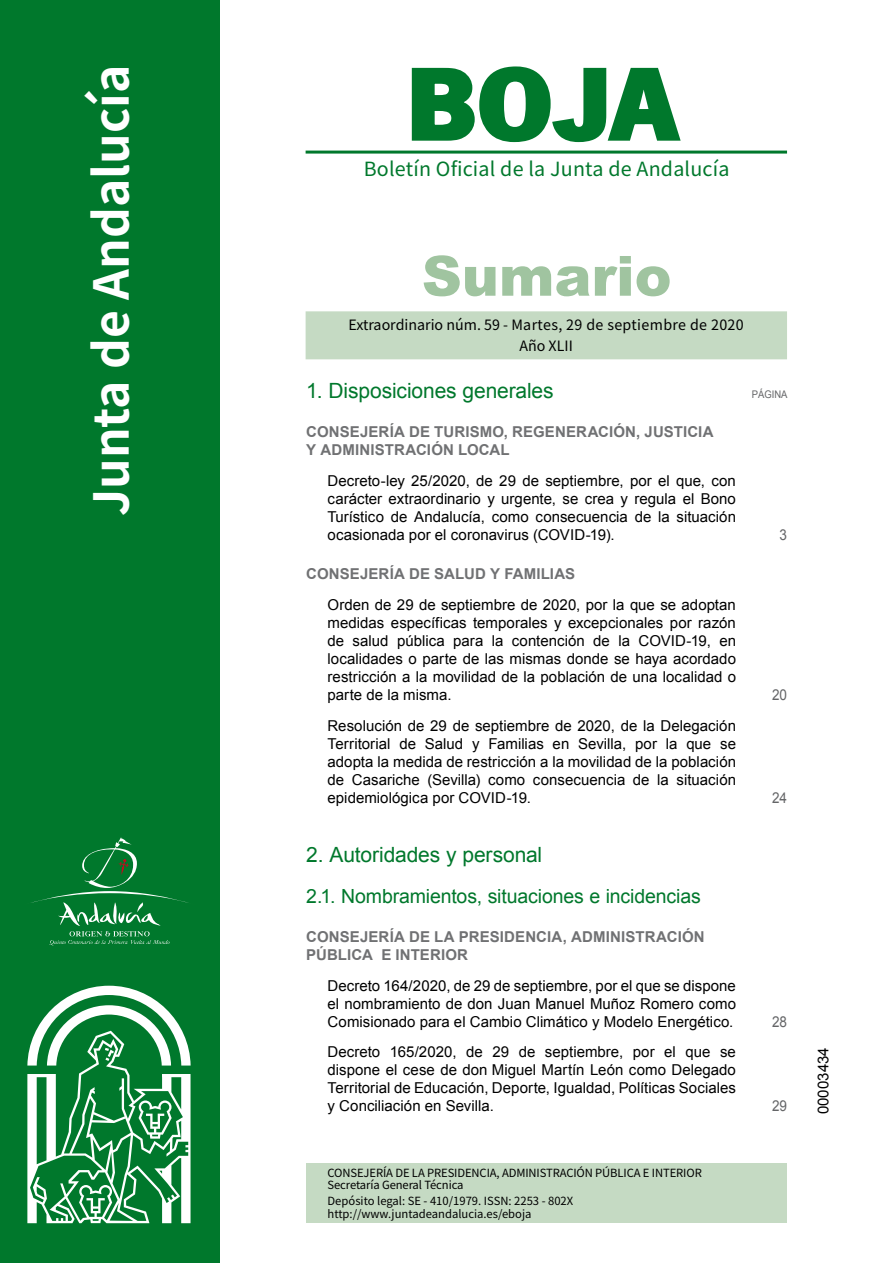
<style>
.page{position:relative;width:893px;height:1263px;background:#fff}
.page>*{position:absolute;margin:0;border:0;box-sizing:border-box;transform-origin:0 0}
.t1{font:700 105px "News Got T";color:#00782c;scale:1.14 1}
.t2{font:900 55.5px "Arial";color:#a0c4a0}
.t3{font:700 48px "Noto Sans HK";color:#fff}
.t4{font:21px "Arial";letter-spacing:-.005em;color:#00782c}
.t5{font:19.5px "Arial";letter-spacing:-.01em;color:#00782c}
.t6{font:19.5px "Noto Sans HK";letter-spacing:.01em;color:#00782c}
.t7{font:15px/18px "Arial";color:#000;text-align:justify}
.t8{font:700 15px/18px "Arial";letter-spacing:.01em;color:#707173}
.t9{font:15px "Arial";color:#646567;scale:.9 1}
.t10{font:14.25px/21px "Noto Sans HK";color:#000;text-align:center}
.t11{font:11.25px/12px "Noto Sans HK";letter-spacing:-.01em;color:#000}
.t12{font:10.5px "Arial";color:#646567;scale:.9 1}
</style>
<div class="page">
<hr style="left:305px;top:151px;width:482px;height:3px;background:#00782c">
<div style="left:0;top:0;width:219px;height:1263px;background:#00782c"></div>
<svg style="left:411px;top:66px;width:270px;height:77px"></svg>
<svg style="left:31px;top:837px;width:158px;height:108px"></svg>
<div style="left:305px;top:311px;width:482px;height:48px;background:#c5dac3"></div>
<svg style="left:27px;top:986px;width:164px;height:237px"></svg>
<div style="left:306px;top:1164px;width:481px;height:59px;background:#c5dac3"></div>
<h3 class="t3" style="left:84px;top:516px;width:453px;rotate:-90deg">Junta de Andalucía</h3>
<h1 class="t1" style="left:405px;top:42px;width:240px">BOJA</h1>
<h3 class="t6" style="left:364px;top:158px;width:367px">Boletín Oficial de la Junta de Andalucía</h3>
<h2 class="t2" style="left:422px;top:236px;width:251px">Sumario</h2>
<p class="t10" style="left:348px;top:315px;width:397px">Extraordinario núm. 59 - Martes, 29 de septiembre de 2020<br>Año XLII</p>
<h3 class="t4" style="left:306px;top:377px;width:249px">1. Disposiciones generales</h3>
<p class="t12" style="left:751px;top:388px;width:41px">PÁGINA</p>
<p class="t8" style="left:306px;top:424px;width:409px">CONSEJERÍA DE TURISMO, REGENERACIÓN, JUSTICIA<br>Y ADMINISTRACIÓN LOCAL</p>
<p class="t7" style="left:327px;top:472px;width:410px">Decreto-ley 25/2020, de 29 de septiembre, por el que, con carácter extraordinario y urgente, se crea y regula el Bono Turístico de Andalucía, como consecuencia de la situación ocasionada por el coronavirus (COVID-19).</p>
<p class="t9" style="left:779px;top:525px;width:10px">3</p>
<p class="t8" style="left:306px;top:566px;width:270px">CONSEJERÍA DE SALUD Y FAMILIAS</p>
<p class="t7" style="left:327px;top:596px;width:410px">Orden de 29 de septiembre de 2020, por la que se adoptan medidas específicas temporales y excepcionales por razón de salud pública para la contención de la COVID-19, en localidades o parte de las mismas donde se haya acordado restricción a la movilidad de la población de una localidad o parte de la misma.</p>
<p class="t7" style="left:327px;top:717px;width:410px">Resolución de 29 de septiembre de 2020, de la Delegación Territorial de Salud y Familias en Sevilla, por la que se adopta la medida de restricción a la movilidad de la población de Casariche (Sevilla) como consecuencia de la situación epidemiológica por COVID-19.</p>
<h3 class="t4" style="left:306px;top:841px;width:237px">2. Autoridades y personal</h3>
<h3 class="t5" style="left:306px;top:883px;width:396px">2.1. Nombramientos, situaciones e incidencias</h3>
<p class="t8" style="left:306px;top:928px;width:400px">CONSEJERÍA DE LA PRESIDENCIA, ADMINISTRACIÓN<br>PÚBLICA E INTERIOR</p>
<p class="t7" style="left:327px;top:977px;width:410px">Decreto 164/2020, de 29 de septiembre, por el que se dispone el nombramiento de don Juan Manuel Muñoz Romero como Comisionado para el Cambio Climático y Modelo Energético.</p>
<p class="t7" style="left:327px;top:1043px;width:410px">Decreto 165/2020, de 29 de septiembre, por el que se dispone el cese de don Miguel Martín León como Delegado Territorial de Educación, Deporte, Igualdad, Políticas Sociales y Conciliación en Sevilla.</p>
<p class="t11" style="left:327px;top:1167px;width:376px">CONSEJERÍA DE LA PRESIDENCIA, ADMINISTRACIÓN PÚBLICA E INTERIOR<br>Secretaría General Técnica</p>
<p class="t11" style="left:327px;top:1194px;width:247px;line-height:13.5px">Depósito legal: SE - 410/1979. ISSN: 2253 - 802X http://www.juntadeandalucia.es/eboja</p>
<p class="t9" style="left:772px;top:685px;width:18px">20</p>
<p class="t9" style="left:772px;top:788px;width:18px">24</p>
<p class="t9" style="left:772px;top:1012px;width:18px">28</p>
<p class="t9" style="left:772px;top:1096px;width:18px">29</p>
<p class="t7" style="left:814px;top:1114px;width:68px;rotate:-90deg">00003434</p>
</div>
